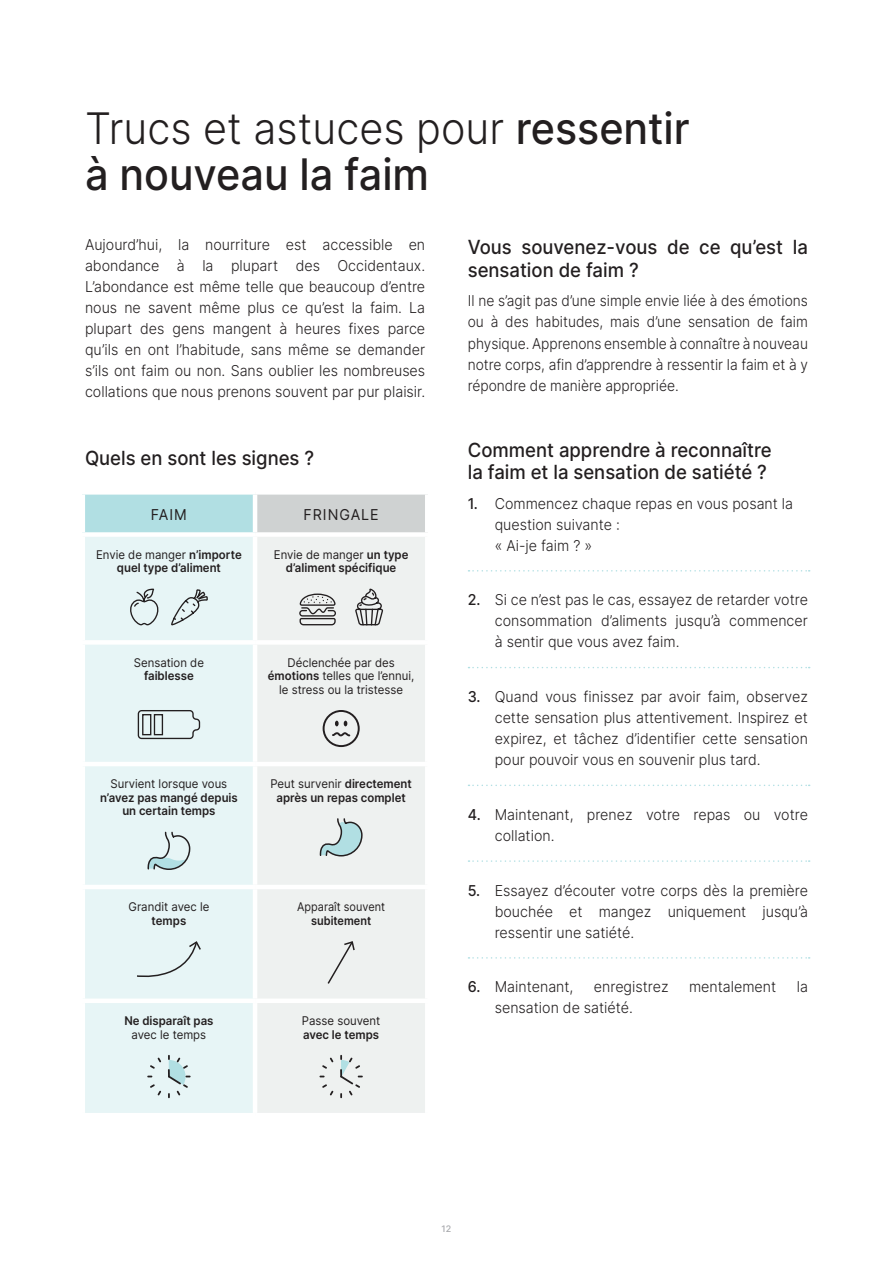
<style>
.page{position:relative;width:893px;height:1263px;background:#fff}
.page>*{position:absolute;margin:0;border:0;box-sizing:border-box;transform-origin:0 0}
.t1{font:500 43.5px/46.5px "Inter";color:#231f20;scale:.95 1}
.t2{font:500 19.5px/22.5px "Inter";color:#231f20;scale:.95 1}
.t3{font:300 15px/21px "Inter";color:#231f20;text-align:justify;scale:.95 1}
.t4{font:300 15px/21px "Inter";color:#231f20;text-align:justify;scale:.92 1}
.t5{font:15px "Inter";letter-spacing:.07em;color:#231f20;scale:.95 1}
.t6{font:600 12px/13.5px "Inter";color:#231f20;text-align:center;scale:.95 1}
.t7{font:12px/13.5px "Inter";color:#231f20;text-align:center;scale:.95 1}
.t8{font:12px "Inter";color:#231f20;scale:.91 1}
.t9{font:600 12px "Inter";color:#231f20;scale:.91 1}
.t10{font:500 9px "Inter";color:#a8a9ad}
.s1{font-weight:300}
.s2{font-weight:400}
.s3{font-weight:600}
.s4{font-weight:500}
</style>
<div class="page">
<svg style="left:468px;top:570px;width:342px;height:1px"></svg>
<svg style="left:468px;top:667px;width:342px;height:1px"></svg>
<svg style="left:468px;top:785px;width:342px;height:1px"></svg>
<svg style="left:468px;top:860px;width:342px;height:2px"></svg>
<svg style="left:468px;top:957px;width:342px;height:2px"></svg>
<div style="left:83px;top:492px;width:172px;height:42px;background:#b1dfe3"></div>
<div style="left:255px;top:492px;width:172px;height:42px;background:#cfd2d2"></div>
<div style="left:85px;top:537px;width:168px;height:576px;background:#e7f5f6"></div>
<div style="left:257px;top:537px;width:168px;height:576px;background:#eef1f0"></div>
<div style="left:81px;top:490px;width:174px;height:5px;background:#fff"></div>
<hr style="left:81px;top:495px;width:4px;height:37px;background:#fff">
<div style="left:255px;top:490px;width:174px;height:5px;background:#fff"></div>
<hr style="left:253px;top:495px;width:4px;height:37px;background:#fff">
<hr style="left:425px;top:495px;width:4px;height:37px;background:#fff">
<div style="left:81px;top:532px;width:174px;height:5px;background:#fff"></div>
<div style="left:255px;top:532px;width:174px;height:5px;background:#fff"></div>
<div style="left:81px;top:640px;width:174px;height:5px;background:#fff"></div>
<div style="left:255px;top:640px;width:174px;height:5px;background:#fff"></div>
<hr style="left:81px;top:762px;width:174px;height:4px;background:#fff">
<hr style="left:255px;top:762px;width:174px;height:4px;background:#fff">
<hr style="left:81px;top:885px;width:174px;height:4px;background:#fff">
<hr style="left:255px;top:885px;width:174px;height:4px;background:#fff">
<div style="left:81px;top:998px;width:174px;height:5px;background:#fff"></div>
<div style="left:255px;top:998px;width:174px;height:5px;background:#fff"></div>
<svg style="left:170px;top:576px;width:39px;height:73px;background:#dae6e7"></svg>
<svg style="left:128px;top:588px;width:31px;height:38px"></svg>
<svg style="left:354px;top:587px;width:29px;height:50px"></svg>
<svg style="left:299px;top:593px;width:38px;height:33px"></svg>
<svg style="left:137px;top:709px;width:64px;height:31px;background:#cbd7d8"></svg>
<div style="left:142px;top:714px;width:9px;height:21px;border:1px solid #231f20"></div>
<div style="left:154px;top:714px;width:9px;height:21px;border:1px solid #231f20"></div>
<svg style="left:146px;top:753px;width:45px;height:153px;background:#e0eeef"></svg>
<svg style="left:319px;top:710px;width:44px;height:182px;background:#dde3e2"></svg>
<svg style="left:136px;top:940px;width:66px;height:42px;background:#ddeaeb"></svg>
<svg style="left:326px;top:940px;width:30px;height:45px"></svg>
<svg style="left:150px;top:1057px;width:11px;height:12px"></svg>
<svg style="left:150px;top:1084px;width:11px;height:11px"></svg>
<svg style="left:168px;top:1055px;width:23px;height:43px"></svg>
<svg style="left:322px;top:1057px;width:11px;height:12px"></svg>
<svg style="left:322px;top:1084px;width:11px;height:11px"></svg>
<svg style="left:340px;top:1055px;width:23px;height:43px"></svg>
<h1 class="t1" style="left:85px;top:104px;width:638px"><span class="s1">Trucs et astuces pour</span> ressentir à nouveau la faim</h1>
<p class="t3" style="left:85px;top:234px;width:360px">Aujourd’hui, la nourriture est accessible en abondance à la plupart des Occidentaux.<br>L’abondance est même telle que beaucoup d’entre nous ne savent même plus ce qu’est la faim. La plupart des gens mangent à heures fixes parce qu’ils en ont l’habitude, sans même se demander s’ils ont faim ou non. Sans oublier les nombreuses collations que nous prenons souvent par pur plaisir.</p>
<h2 class="t2" style="left:468px;top:236px;width:360px">Vous souvenez-vous de ce qu’est la sensation de faim ?</h2>
<p class="t4" style="left:468px;top:290px;width:371px">Il ne s’agit pas d’une simple envie liée à des émotions ou à des habitudes, mais d’une sensation de faim physique. Apprenons ensemble à connaître à nouveau notre corps, afin d’apprendre à ressentir la faim et à y répondre de manière appropriée.</p>
<h2 class="t2" style="left:85px;top:446px;width:243px">Quels en sont les signes ?</h2>
<p class="t5" style="left:151px;top:503px;width:40px">FAIM</p>
<p class="t5" style="left:303px;top:503px;width:81px">FRINGALE</p>
<p class="t6" style="left:96px;top:547px;width:155px"><span class="s2">Envie de manger</span> n’importe quel type d’aliment</p>
<p class="t6" style="left:274px;top:547px;width:143px"><span class="s2">Envie de manger</span> un type d’aliment spécifique</p>
<p class="t7" style="left:134px;top:655px;width:75px">Sensation de</p>
<p class="t6" style="left:144px;top:669px;width:54px">faiblesse</p>
<p class="t7" style="left:268px;top:655px;width:156px">Déclenchée par des <span class="s3">émotions</span> telles que l’ennui, le stress ou la tristesse</p>
<p class="t7" style="left:111px;top:777px;width:124px">Survient lorsque vous</p>
<p class="t6" style="left:100px;top:790px;width:147px">n’avez pas mangé depuis un certain temps</p>
<p class="t7" style="left:129px;top:900px;width:87px">Grandit avec le</p>
<p class="t6" style="left:152px;top:913px;width:38px">temps</p>
<p class="t6" style="left:270px;top:777px;width:150px"><span class="s2">Peut survenir</span> directement après un repas complet</p>
<p class="t8" style="left:297px;top:898px;width:98px">Apparaît souvent</p>
<p class="t9" style="left:311px;top:912px;width:67px">subitement</p>
<p class="t6" style="left:124px;top:1014px;width:95px">Ne disparaît pas</p>
<p class="t7" style="left:132px;top:1027px;width:80px">avec le temps</p>
<p class="t7" style="left:302px;top:1014px;width:84px">Passe souvent</p>
<p class="t6" style="left:303px;top:1027px;width:82px">avec le temps</p>
<h2 class="t2" style="left:468px;top:438px;width:321px">Comment apprendre à reconnaître la faim et la sensation de satiété ?</h2>
<p class="t3" style="left:495px;top:492px;width:316px;text-align:left;text-indent:-27px"><span class="s4">1.</span> Commencez chaque repas en vous posant la question suivante :<br>« Ai-je faim ? »</p>
<p class="t3" style="left:495px;top:589px;width:331px;text-indent:-27px"><span class="s4">2.</span> Si ce n’est pas le cas, essayez de retarder votre consommation d’aliments jusqu’à commencer à sentir que vous avez faim.</p>
<p class="t3" style="left:495px;top:686px;width:331px;text-indent:-27px"><span class="s4">3.</span> Quand vous finissez par avoir faim, observez cette sensation plus attentivement. Inspirez et expirez, et tâchez d’identifier cette sensation pour pouvoir vous en souvenir plus tard.</p>
<p class="t3" style="left:495px;top:803px;width:331px;text-indent:-27px"><span class="s4">4.</span> Maintenant, prenez votre repas ou votre collation.</p>
<p class="t3" style="left:495px;top:879px;width:331px;text-indent:-27px"><span class="s4">5.</span> Essayez d’écouter votre corps dès la première bouchée et mangez uniquement jusqu’à ressentir une satiété.</p>
<p class="t3" style="left:468px;top:976px;width:113px"><span class="s4">6.</span> Maintenant,</p>
<p class="t3" style="left:594px;top:976px;width:80px">enregistrez</p>
<p class="t3" style="left:689px;top:976px;width:93px">mentalement</p>
<p class="t3" style="left:797px;top:976px;width:13px">la</p>
<p class="t3" style="left:495px;top:997px;width:147px">sensation de satiété.</p>
<p class="t10" style="left:442px;top:1222px;width:11px">12</p>
</div>
